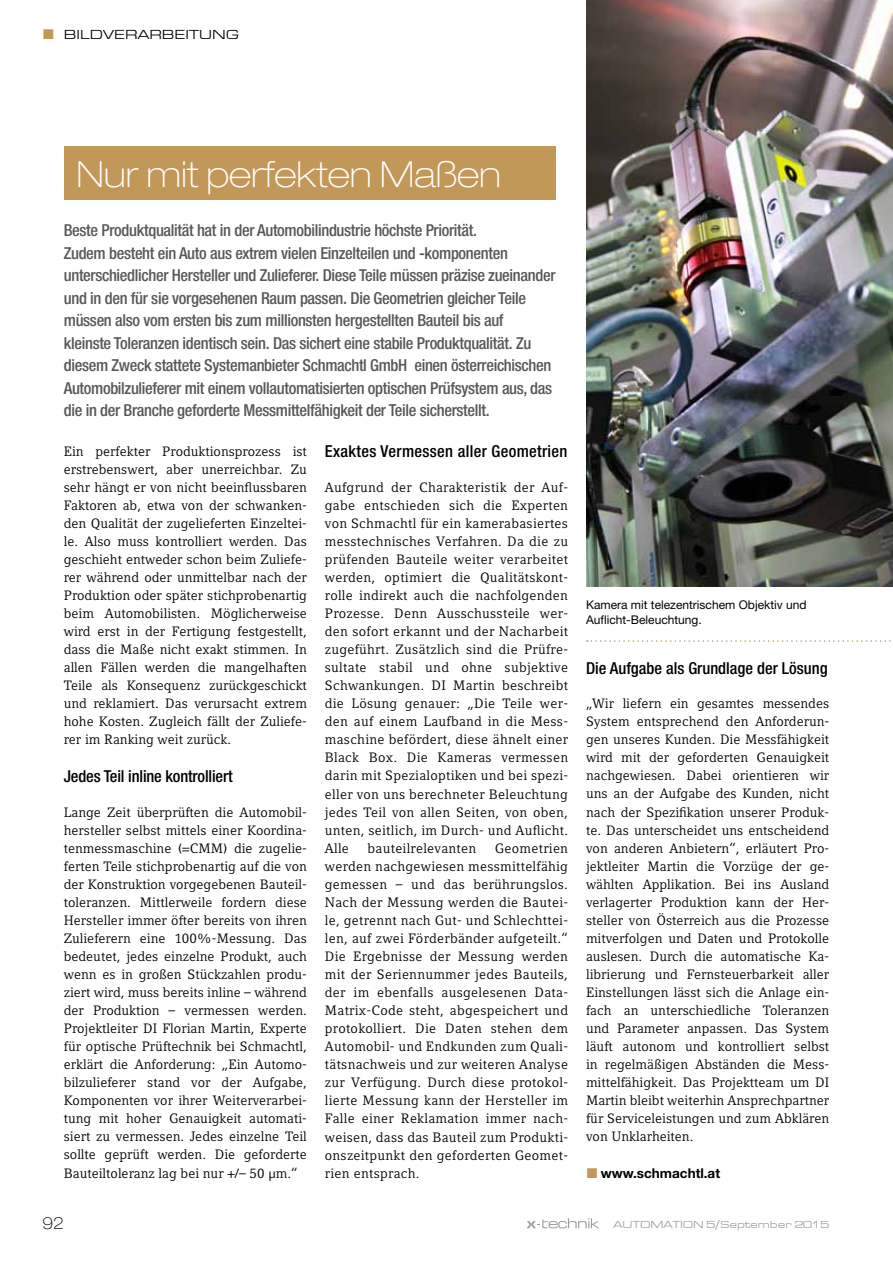
<style>
.page{position:relative;width:893px;height:1263px;background:#fff}
.page>*{position:absolute;margin:0;border:0;box-sizing:border-box;transform-origin:0 0}
.t1{font:100 expanded 36px "Helvetica Neue";color:#fff}
.t2{font:500 condensed 16.5px/22.5px "Helvetica Neue";letter-spacing:-.02em;color:#58585a}
.t3{font:500 condensed 16.5px "Helvetica Neue";color:#000}
.t4{font:500 condensed 16.5px "Helvetica Neue";letter-spacing:.02em;color:#000}
.t5{font:100 expanded 16.5px "Helvetica Neue";color:#000}
.t6{font:13.5px/18px "Compatil Letter LT Pro";color:#000;text-align:justify}
.t7{font:13.5px "Compatil Letter LT Pro";letter-spacing:.02em;color:#000}
.t8{font:13.5px "Eurostile Extended Roman DTC";color:#000}
.t9{font:700 13.5px "Helvetica Neue";color:#000}
.t10{font:12px/14.4px "Helvetica Neue";color:#000}
.t11{font:10.5px "Eurostile Extended Roman DTC";letter-spacing:-.01em;color:#9c9e9f}
.s1{font-family:"Verdana"}
</style>
<div class="page">
<svg style="left:527px;top:1218px;width:72px;height:10px"></svg>
<div style="left:64px;top:146px;width:491px;height:54px;background:#c29858"></div>
<img style="left:586px;top:0;width:307px;height:587px">
<svg style="left:587px;top:640px;width:304px;height:2px"></svg>
<p class="t8" style="left:64px;top:27px;width:177px">BILDVERARBEITUNG</p>
<h1 class="t1" style="left:77px;top:153px;width:426px">Nur mit perfekten Maßen</h1>
<p class="t2" style="left:64px;top:219px;width:493px">Beste Produktqualität hat in der Automobilindustrie höchste Priorität.<br>Zudem besteht ein Auto aus extrem vielen Einzelteilen und -komponenten unterschiedlicher Hersteller und Zulieferer. Diese Teile müssen präzise zueinander und in den für sie vorgesehenen Raum passen. Die Geometrien gleicher Teile müssen also vom ersten bis zum millionsten hergestellten Bauteil bis auf<br>kleinste Toleranzen identisch sein. Das sichert eine stabile Produktqualität. Zu diesem Zweck stattete Systemanbieter Schmachtl GmbH einen österreichischen Automobilzulieferer mit einem vollautomatisierten optischen Prüfsystem aus, das die in der Branche geforderte Messmittelfähigkeit der Teile sicherstellt.</p>
<p class="t6" style="left:64px;top:442px;width:245px">Ein perfekter Produktionsprozess ist erstrebenswert, aber unerreichbar. Zu sehr hängt er von nicht beeinflussbaren Faktoren ab, etwa von der schwanken&shy;den Qualität der zugelieferten Einzeltei&shy;le. Also muss kontrolliert werden. Das geschieht entweder schon beim Zuliefe&shy;rer während oder unmittelbar nach der Produktion oder später stichprobenartig beim Automobilisten. Möglicherweise wird erst in der Fertigung festgestellt, dass die Maße nicht exakt stimmen. In allen Fällen werden die mangelhaften Teile als Konsequenz zurückgeschickt und reklamiert. Das verursacht extrem hohe Kosten. Zugleich fällt der Zuliefe&shy;rer im Ranking weit zurück.</p>
<p class="t3" style="left:64px;top:766px;width:170px">Jedes Teil inline kontrolliert</p>
<p class="t6" style="left:64px;top:803px;width:245px">Lange Zeit überprüften die Automobil&shy;hersteller selbst mittels einer Koordina&shy;tenmessmaschine (=CMM) die zugelie&shy;ferten Teile stichprobenartig auf die von der Konstruktion vorgegebenen Bauteil&shy;toleranzen. Mittlerweile fordern diese Hersteller immer öfter bereits von ihren Zulieferern eine 100%-Messung. Das bedeutet, jedes einzelne Produkt, auch wenn es in großen Stückzahlen produ&shy;ziert wird, muss bereits inline – während der Produktion – vermessen werden.<br>Projektleiter DI Florian Martin, Experte für optische Prüftechnik bei Schmachtl, erklärt die Anforderung: „Ein Automo&shy;bilzulieferer stand vor der Aufgabe, Komponenten vor ihrer Weiterverarbei&shy;tung mit hoher Genauigkeit automati&shy;siert zu vermessen. Jedes einzelne Teil sollte geprüft werden. Die geforderte Bauteiltoleranz lag bei nur +/– 50 µm.“</p>
<p class="t5" style="left:43px;top:1213px;width:23px">92</p>
<p class="t4" style="left:325px;top:441px;width:244px">Exaktes Vermessen aller Geometrien</p>
<p class="t6" style="left:325px;top:478px;width:245px">Aufgrund der Charakteristik der Auf&shy;gabe entschieden sich die Experten von Schmachtl für ein kamerabasiertes messtechnisches Verfahren. Da die zu prüfenden Bauteile weiter verarbeitet werden, optimiert die Qualitätskont&shy;rolle indirekt auch die nachfolgenden Prozesse. Denn Ausschussteile wer&shy;den sofort erkannt und der Nacharbeit zugeführt. Zusätzlich sind die Prüfre&shy;sultate stabil und ohne subjektive Schwankungen. DI Martin beschreibt die Lösung genauer: „Die Teile wer&shy;den auf einem Laufband in die Mess&shy;maschine befördert, diese ähnelt einer Black Box. Die Kameras vermessen darin mit Spezialoptiken und bei spezi&shy;eller von uns berechneter Beleuchtung jedes Teil von allen Seiten, von oben, unten, seitlich, im Durch- und Auflicht.<br>Alle</p>
<p class="t7" style="left:368px;top:840px;width:110px">bauteilrelevanten</p>
<p class="t6" style="left:325px;top:839px;width:245px;text-indent:170px">Geometrien werden nachgewiesen messmittelfähig gemessen – und das berührungslos.<br>Nach der Messung werden die Bautei&shy;le, getrennt nach Gut- und Schlechttei&shy;len, auf zwei Förderbänder aufgeteilt.“ Die Ergebnisse der Messung werden mit der Seriennummer jedes Bauteils, der im ebenfalls ausgelesenen Data-Matrix-Code steht, abgespeichert und protokolliert. Die Daten stehen dem Automobil- und Endkunden zum Quali&shy;tätsnachweis und zur weiteren Analyse zur Verfügung. Durch diese protokol&shy;lierte Messung kann der Hersteller im Falle einer Reklamation immer nach&shy;weisen, dass das Bauteil zum Produkti&shy;onszeitpunkt den geforderten Geomet&shy;rien entsprach.</p>
<p class="t10" style="left:586px;top:598px;width:222px">Kamera mit telezentrischem Objektiv und<br>Auflicht-Beleuchtung.</p>
<p class="t3" style="left:586px;top:658px;width:243px">Die Aufgabe als Grundlage der Lösung</p>
<p class="t6" style="left:586px;top:695px;width:245px">„Wir liefern ein gesamtes messendes System entsprechend den Anforderun&shy;gen unseres Kunden. Die Messfähigkeit wird mit der geforderten Genauigkeit nachgewiesen. Dabei orientieren wir uns an der Aufgabe des Kunden, nicht nach der Spezifikation unserer Produk&shy;te. Das unterscheidet uns entscheidend von anderen Anbietern“, erläutert Pro&shy;jektleiter Martin die Vorzüge der ge&shy;wählten Applikation. Bei ins Ausland verlagerter Produktion kann der Her&shy;steller von Österreich aus die Prozesse mitverfolgen und Daten und Protokolle auslesen. Durch die automatische Ka&shy;librierung und Fernsteuerbarkeit aller Einstellungen lässt sich die Anlage ein&shy;fach an unterschiedliche Toleranzen und Parameter anpassen. Das System läuft autonom und kontrolliert selbst in regelmäßigen Abständen die Mess&shy;mittelfähigkeit. Das Projektteam um DI Martin bleibt weiterhin Ansprechpartner für Serviceleistungen und zum Abklären von Unklarheiten.</p>
<p class="t9" style="left:601px;top:1164px;width:121px">www.schmachtl.at</p>
<p class="t11" style="left:613px;top:1219px;width:217px">AUTOMATION 5<span class="s1">/</span>SEPTEMBER 2015</p>
</div>
